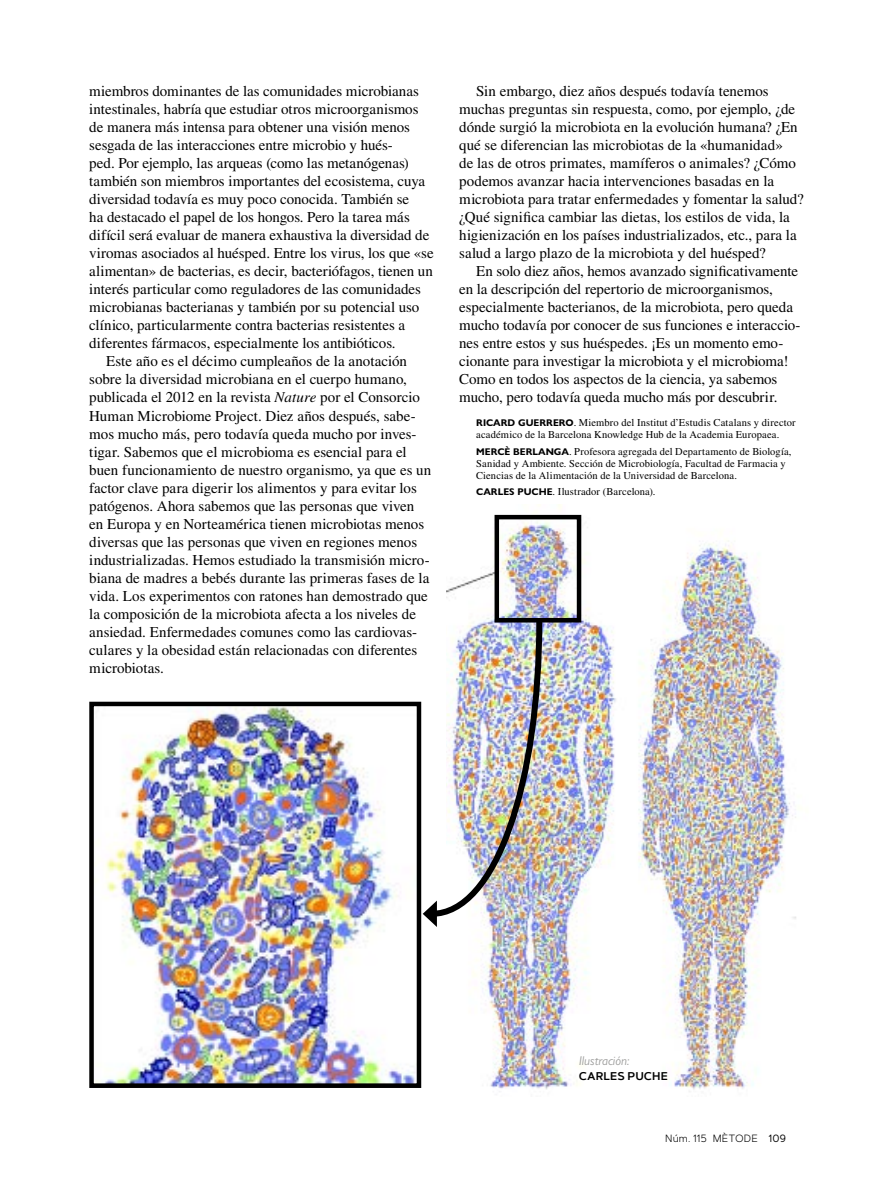
<style>
.page{position:relative;width:893px;height:1191px;background:#fff}
.page>*{position:absolute;margin:0;border:0;box-sizing:border-box;transform-origin:0 0}
.t1{font:15px/18px "Times LT Std";letter-spacing:-.005em;color:#000}
.t2{font:italic 12.75px "Gill Sans Nova";color:#9d9d9c}
.t3{font:600 11.25px "Artegra Sans";letter-spacing:.005em;color:#000}
.t4{font:10.5px/12px "Times LT Std";letter-spacing:.01em;color:#000}
.t5{font:300 10.5px "Artegra Sans";letter-spacing:.01em;color:#000}
.s1{font-style:italic}
.s2{font-family:"Gill Sans Nova";font-weight:700;font-size:9.75px}
.s3{font-weight:400}
</style>
<div class="page">
<img style="left:446px;top:504px;width:350px;height:588px">
<img style="left:89px;top:701px;width:334px;height:387px">
<div style="left:495px;top:515px;width:86px;height:107px;border:4px solid #000"></div>
<img style="left:423px;top:614px;width:122px;height:313px">
<p class="t1" style="left:89px;top:82px;width:331px">miembros dominantes de las comunidades microbianas</p>
<p class="t1" style="left:89px;top:100px;width:331px">intestinales, habría que estudiar otros microorganismos</p>
<p class="t1" style="left:89px;top:118px;width:322px">de manera más intensa para obtener una visión menos</p>
<p class="t1" style="left:89px;top:136px;width:305px">sesgada de las interacciones entre microbio y hués-</p>
<p class="t1" style="left:89px;top:154px;width:321px">ped. Por ejemplo, las arqueas (como las metanógenas)</p>
<p class="t1" style="left:89px;top:172px;width:337px">también son miembros importantes del ecosistema, cuya</p>
<p class="t1" style="left:89px;top:190px;width:321px">diversidad todavía es muy poco conocida. También se</p>
<p class="t1" style="left:89px;top:208px;width:322px">ha destacado el papel de los hongos. Pero la tarea más</p>
<p class="t1" style="left:89px;top:226px;width:342px">difícil será evaluar de manera exhaustiva la diversidad de</p>
<p class="t1" style="left:89px;top:244px;width:346px">viromas asociados al huésped. Entre los virus, los que «se</p>
<p class="t1" style="left:89px;top:262px;width:345px">alimentan» de bacterias, es decir, bacteriófagos, tienen un</p>
<p class="t1" style="left:89px;top:280px;width:333px">interés particular como reguladores de las comunidades</p>
<p class="t1" style="left:89px;top:298px;width:332px">microbianas bacterianas y también por su potencial uso</p>
<p class="t1" style="left:89px;top:316px;width:317px">clínico, particularmente contra bacterias resistentes a</p>
<p class="t1" style="left:89px;top:334px;width:308px">diferentes fármacos, especialmente los antibióticos.</p>
<p class="t1" style="left:106px;top:352px;width:302px">Este año es el décimo cumpleaños de la anotación</p>
<p class="t1" style="left:89px;top:370px;width:319px">sobre la diversidad microbiana en el cuerpo humano,</p>
<p class="t1" style="left:89px;top:388px;width:332px">publicada el 2012 en la revista <span class="s1">Nature</span> por el Consorcio</p>
<p class="t1" style="left:89px;top:406px;width:328px">Human Microbiome Project. Diez años después, sabe-</p>
<p class="t1" style="left:89px;top:424px;width:329px">mos mucho más, pero todavía queda mucho por inves-</p>
<p class="t1" style="left:89px;top:442px;width:319px">tigar. Sabemos que el microbioma es esencial para el</p>
<p class="t1" style="left:89px;top:460px;width:344px">buen funcionamiento de nuestro organismo, ya que es un</p>
<p class="t1" style="left:89px;top:478px;width:329px">factor clave para digerir los alimentos y para evitar los</p>
<p class="t1" style="left:89px;top:496px;width:327px">patógenos. Ahora sabemos que las personas que viven</p>
<p class="t1" style="left:89px;top:514px;width:336px">en Europa y en Norteamérica tienen microbiotas menos</p>
<p class="t1" style="left:89px;top:532px;width:329px">diversas que las personas que viven en regiones menos</p>
<p class="t1" style="left:89px;top:550px;width:342px">industrializadas. Hemos estudiado la transmisión micro-</p>
<p class="t1" style="left:89px;top:568px;width:342px">biana de madres a bebés durante las primeras fases de la</p>
<p class="t1" style="left:89px;top:586px;width:340px">vida. Los experimentos con ratones han demostrado que</p>
<p class="t1" style="left:89px;top:604px;width:328px">la composición de la microbiota afecta a los niveles de</p>
<p class="t1" style="left:89px;top:622px;width:329px">ansiedad. Enfermedades comunes como las cardiovas-</p>
<p class="t1" style="left:89px;top:640px;width:330px">culares y la obesidad están relacionadas con diferentes</p>
<p class="t1" style="left:89px;top:658px;width:76px">microbiotas.</p>
<p class="t1" style="left:459px;top:82px;width:346px;text-indent:17px">Sin embargo, diez años después todavía tenemos muchas preguntas sin respuesta, como, por ejemplo, ¿de dónde surgió la microbiota en la evolución humana? ¿En qué se diferencian las microbiotas de la «humanidad»<br>de las de otros primates, mamíferos o animales? ¿Cómo podemos avanzar hacia intervenciones basadas en la microbiota para tratar enfermedades y fomentar la salud? ¿Qué significa cambiar las dietas, los estilos de vida, la higienización en los países industrializados, etc., para la salud a largo plazo de la microbiota y del huésped?</p>
<p class="t1" style="left:459px;top:262px;width:343px;text-indent:17px">En solo diez años, hemos avanzado significativamente en la descripción del repertorio de microorganismos, especialmente bacterianos, de la microbiota, pero queda mucho todavía por conocer de sus funciones e interaccio&shy;nes entre estos y sus huéspedes. ¡Es un momento emo&shy;cionante para investigar la microbiota y el microbioma!<br>Como en todos los aspectos de la ciencia, ya sabemos mucho, pero todavía queda mucho más por descubrir.</p>
<p class="t4" style="left:476px;top:417px;width:321px"><span class="s2">RICARD GUERRERO</span>. Miembro del Institut d’Estudis Catalans y director académico de la Barcelona Knowledge Hub de la Academia Europaea.</p>
<p class="t4" style="left:476px;top:445px;width:317px"><span class="s2">MERCÈ BERLANGA</span>. Profesora agregada del Departamento de Biología,<br>Sanidad y Ambiente. Sección de Microbiología, Facultad de Farmacia y<br>Ciencias de la Alimentación de la Universidad de Barcelona.</p>
<p class="t4" style="left:476px;top:485px;width:181px"><span class="s2">CARLES PUCHE</span>. Ilustrador (Barcelona).</p>
<p class="t2" style="left:579px;top:1053px;width:52px">Ilustración:</p>
<p class="t3" style="left:579px;top:1068px;width:90px">CARLES PUCHE</p>
<p class="t5" style="left:665px;top:1131px;width:123px">Núm. 115 MÈTODE <span class="s3">109</span></p>
</div>
